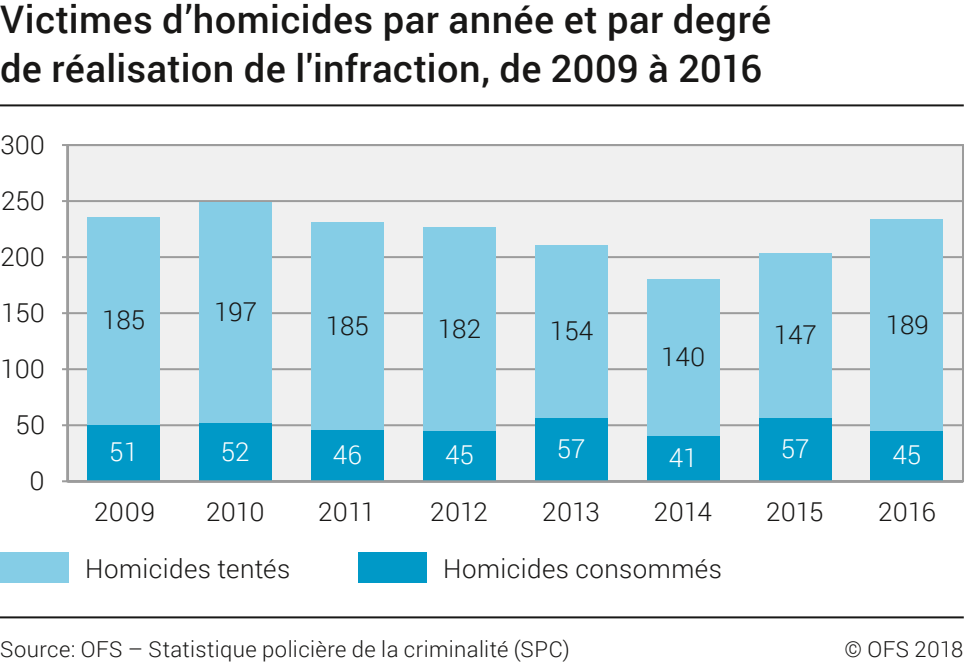
<style>
.page{position:relative;width:967px;height:663px;background:#fff}
.page>*{position:absolute;margin:0;border:0;box-sizing:border-box;transform-origin:0 0}
.t1{font:500 38px/49.6px "Roboto";letter-spacing:.01em;color:#181716}
.t2{font:300 26px "Roboto";color:#181716}
.t3{font:300 26px "Roboto";letter-spacing:.02em;color:#181716}
.t4{font:300 26px "Roboto";color:#fff}
.t5{font:300 22px "Roboto";letter-spacing:.02em;color:#181716}
</style>
<div class="page">
<hr style="left:0;top:616px;width:963px;height:2px;background:#181716">
<hr style="left:0;top:104px;width:963px;height:2px;background:#181716">
<div style="left:62px;top:144px;width:902px;height:339px;background:#f0f0f0"></div>
<hr style="left:68px;top:424px;width:894px;height:2px;background:#9c9c9c">
<hr style="left:68px;top:368px;width:894px;height:2px;background:#9c9c9c">
<hr style="left:68px;top:312px;width:894px;height:2px;background:#9c9c9c">
<hr style="left:68px;top:256px;width:894px;height:2px;background:#9c9c9c">
<hr style="left:68px;top:200px;width:894px;height:2px;background:#9c9c9c">
<hr style="left:68px;top:144px;width:894px;height:2px;background:#9c9c9c">
<hr style="left:67px;top:145px;width:2px;height:336px;background:#9c9c9c">
<div style="left:87px;top:424px;width:73px;height:57px;background:#0099c7"></div>
<div style="left:87px;top:217px;width:73px;height:207px;background:#85cde6"></div>
<div style="left:199px;top:423px;width:73px;height:58px;background:#0099c7"></div>
<div style="left:199px;top:202px;width:73px;height:221px;background:#85cde6"></div>
<div style="left:311px;top:430px;width:73px;height:51px;background:#0099c7"></div>
<div style="left:311px;top:223px;width:73px;height:207px;background:#85cde6"></div>
<div style="left:423px;top:431px;width:72px;height:50px;background:#0099c7"></div>
<div style="left:423px;top:227px;width:72px;height:204px;background:#85cde6"></div>
<div style="left:534px;top:417px;width:73px;height:64px;background:#0099c7"></div>
<div style="left:534px;top:245px;width:73px;height:172px;background:#85cde6"></div>
<div style="left:646px;top:435px;width:73px;height:46px;background:#0099c7"></div>
<div style="left:646px;top:279px;width:73px;height:156px;background:#85cde6"></div>
<div style="left:758px;top:417px;width:73px;height:64px;background:#0099c7"></div>
<div style="left:758px;top:253px;width:73px;height:164px;background:#85cde6"></div>
<div style="left:870px;top:431px;width:73px;height:50px;background:#0099c7"></div>
<div style="left:870px;top:219px;width:73px;height:212px;background:#85cde6"></div>
<div style="left:358px;top:552px;width:68px;height:31px;background:#0099c7"></div>
<div style="left:0;top:552px;width:68px;height:31px;background:#85cde6"></div>
<hr style="left:68px;top:480px;width:894px;height:2px;background:#9c9c9c">
<h1 class="t1" style="left:0;top:-7px;width:772px">Victimes d’homicides par année et par degré de réalisation de l'infraction, de 2009 à 2016</h1>
<p class="t2" style="left:0;top:126px;width:46px">300</p>
<p class="t2" style="left:1px;top:182px;width:45px">250</p>
<p class="t2" style="left:0;top:238px;width:46px">200</p>
<p class="t2" style="left:1px;top:294px;width:45px">150</p>
<p class="t2" style="left:0;top:350px;width:46px">100</p>
<p class="t2" style="left:16px;top:406px;width:31px">50</p>
<p class="t2" style="left:30px;top:462px;width:17px">0</p>
<p class="t2" style="left:102px;top:302px;width:45px">185</p>
<p class="t4" style="left:109px;top:434px;width:30px">51</p>
<p class="t2" style="left:214px;top:294px;width:45px">197</p>
<p class="t4" style="left:221px;top:433px;width:30px">52</p>
<p class="t2" style="left:326px;top:307px;width:45px">185</p>
<p class="t4" style="left:333px;top:437px;width:30px">46</p>
<p class="t2" style="left:438px;top:310px;width:45px">182</p>
<p class="t4" style="left:445px;top:437px;width:30px">45</p>
<p class="t2" style="left:550px;top:312px;width:45px">154</p>
<p class="t4" style="left:556px;top:430px;width:30px">57</p>
<p class="t2" style="left:661px;top:338px;width:45px">140</p>
<p class="t4" style="left:668px;top:439px;width:30px">41</p>
<p class="t2" style="left:773px;top:316px;width:45px">147</p>
<p class="t4" style="left:780px;top:430px;width:30px">57</p>
<p class="t2" style="left:885px;top:306px;width:45px">189</p>
<p class="t4" style="left:892px;top:437px;width:30px">45</p>
<p class="t2" style="left:94px;top:493px;width:63px">2009</p>
<p class="t2" style="left:206px;top:493px;width:60px">2010</p>
<p class="t2" style="left:318px;top:493px;width:59px">2011</p>
<p class="t2" style="left:430px;top:493px;width:59px">2012</p>
<p class="t2" style="left:542px;top:493px;width:59px">2013</p>
<p class="t2" style="left:654px;top:493px;width:59px">2014</p>
<p class="t2" style="left:766px;top:493px;width:59px">2015</p>
<p class="t2" style="left:878px;top:493px;width:59px">2016</p>
<p class="t2" style="left:85px;top:550px;width:207px">Homicides tentés</p>
<p class="t3" style="left:443px;top:550px;width:280px">Homicides consommés</p>
<p class="t5" style="left:0;top:633px;width:571px">Source: OFS – Statistique policière de la criminalité (SPC)</p>
<p class="t5" style="left:844px;top:633px;width:121px">© OFS 2018</p>
</div>
